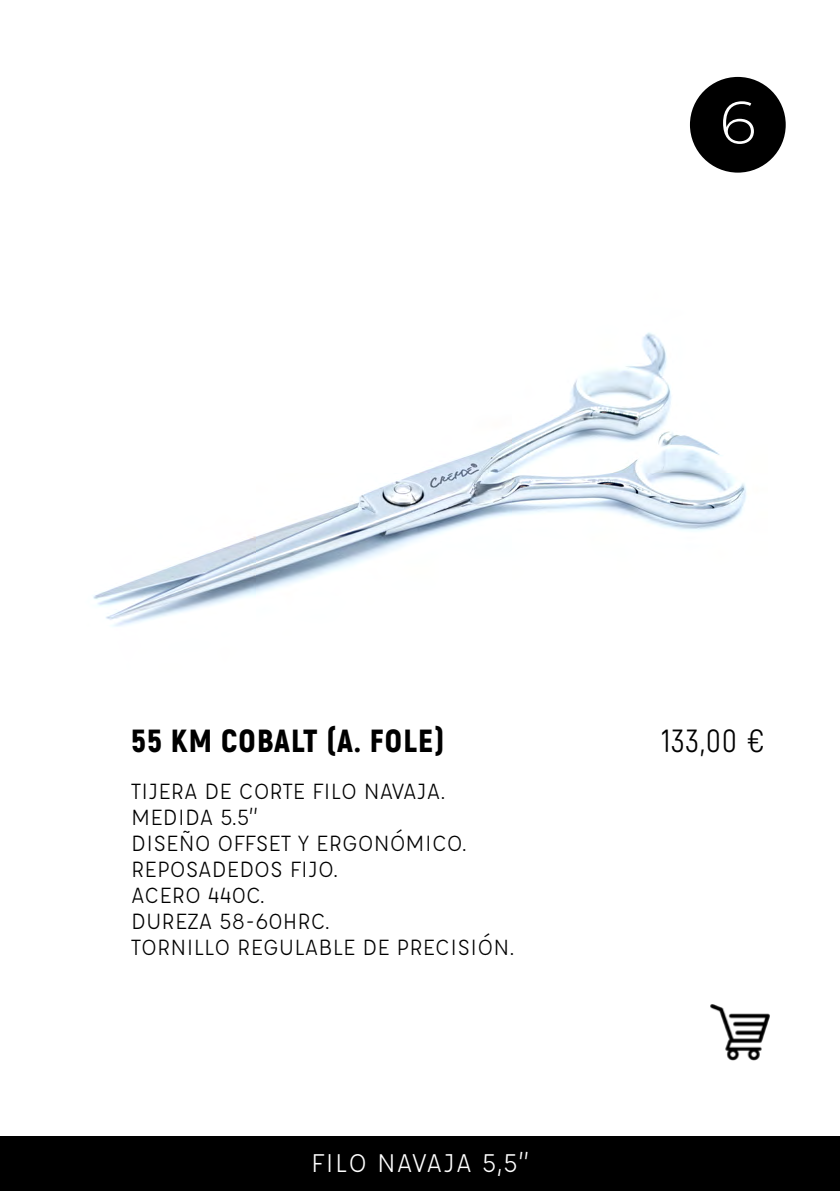
<style>
.page{position:relative;width:840px;height:1191px;background:#fff}
.page>*{position:absolute;margin:0;border:0;box-sizing:border-box;transform-origin:0 0}
.t1{font:300 60px "Montserrat";color:#fff}
.t2{font:900 32px "Akrobat";letter-spacing:.04em;color:#000}
.t3{font:32px "Akrobat";color:#000}
.t4{font:28px "Affogato";letter-spacing:.04em;color:#fff}
.t5{font:24px/26px "Affogato";color:#000}
</style>
<div class="page">
<div style="left:0;top:1136px;width:839px;height:55px;background:#000"></div>
<div style="left:689px;top:77px;width:96px;height:96px;background:#000;border-radius:50%"></div>
<img style="left:93px;top:332px;width:653px;height:295px">
<img style="left:710px;top:1004px;width:60px;height:57px">
<h1 class="t1" style="left:719px;top:82px;width:38px">6</h1>
<h2 class="t2" style="left:131px;top:720px;width:314px">55 KM COBALT (A. FOLE)</h2>
<p class="t5" style="left:131px;top:777px;width:384px">TIJERA DE CORTE FILO NAVAJA.<br>MEDIDA 5.5”<br>DISEÑO OFFSET Y ERGONÓMICO.<br>REPOSADEDOS FIJO.<br>ACERO 440C.<br>DUREZA 58-60HRC.<br>TORNILLO REGULABLE DE PRECISIÓN.</p>
<p class="t4" style="left:311px;top:1145px;width:219px">FILO NAVAJA 5,5”</p>
<h2 class="t3" style="left:661px;top:721px;width:104px">133,00 €</h2>
</div>
